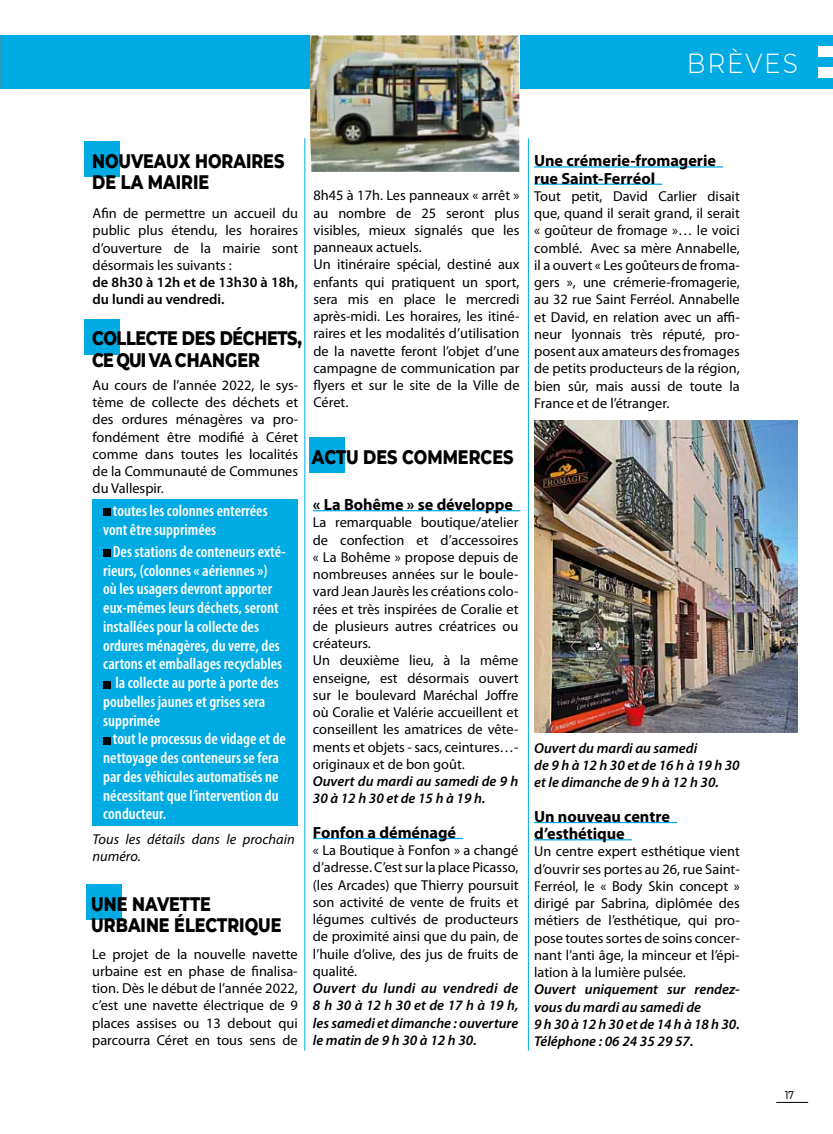
<style>
.page{position:relative;width:833px;height:1134px;background:#fff}
.page>*{position:absolute;margin:0;border:0;box-sizing:border-box;transform-origin:0 0}
.t1{font:300 27.5px "Montserrat";letter-spacing:.08em;color:#fff;scale:.9 1}
.t2{font:800 20px/21.2px "Montserrat";color:#000;scale:.8 1}
.t3{font:800 20px/21.2px "Montserrat";letter-spacing:-.02em;color:#000;scale:.8 1}
.t4{font:600 condensed 16.25px/18.8px "Myriad Pro";color:#fff}
.t5{font:700 16.25px/17.2px "Myriad Pro";letter-spacing:-.005em;color:#000}
.t6{font:14.38px/17.2px "Myriad Pro";color:#000;text-align:justify}
.t7{font:italic 600 14.38px/17.2px "Myriad Pro";color:#000}
.t8{font:600 14.38px/17.2px "Myriad Pro";color:#000}
.t9{font:italic 14.38px/17.2px "Myriad Pro";color:#000}
.t10{font:500 11.25px "Montserrat";color:#000;scale:.8 1}
</style>
<div class="page">
<div style="left:92px;top:500px;width:206px;height:326px;background:#00abe4"></div>
<div style="left:0;top:35px;width:833px;height:54px;background:#00abe4"></div>
<div style="left:819px;top:46px;width:14px;height:11px;background:#fff"></div>
<div style="left:819px;top:67px;width:14px;height:11px;background:#fff"></div>
<hr style="left:313px;top:510px;width:207px;height:1px;background:#00abe4">
<hr style="left:313px;top:838px;width:150px;height:1px;background:#00abe4">
<div style="left:103px;top:509px;width:7px;height:7px;background:#000"></div>
<div style="left:103px;top:550px;width:7px;height:7px;background:#000"></div>
<div style="left:103px;top:681px;width:7px;height:7px;background:#000"></div>
<div style="left:103px;top:737px;width:7px;height:7px;background:#000"></div>
<hr style="left:534px;top:166px;width:189px;height:2px;background:#00abe4">
<hr style="left:534px;top:184px;width:128px;height:1px;background:#00abe4">
<hr style="left:534px;top:822px;width:143px;height:1px;background:#00abe4">
<hr style="left:534px;top:839px;width:98px;height:1px;background:#00abe4">
<hr style="left:776px;top:1102px;width:32px;height:1px;background:#000">
<div style="left:84px;top:142px;width:36px;height:35px;background:#00abe4"></div>
<div style="left:86px;top:884px;width:36px;height:35px;background:#00abe4"></div>
<div style="left:84px;top:319px;width:36px;height:35px;background:#00abe4"></div>
<div style="left:309px;top:438px;width:35px;height:35px;background:#00abe4"></div>
<hr style="left:304px;top:138px;width:1px;height:913px;background:#00abe4">
<hr style="left:528px;top:138px;width:1px;height:913px;background:#00abe4">
<img style="left:535px;top:421px;width:262px;height:312px">
<img style="left:310px;top:35px;width:209px;height:137px">
<h1 class="t1" style="left:687px;top:44px;width:125px">BRÈVES</h1>
<h2 class="t2" style="left:92px;top:149px;width:241px">NOUVEAUX HORAIRES<br>DE LA MAIRIE</h2>
<p class="t6" style="left:93px;top:204px;width:207px">Afin de permettre un accueil du public plus étendu, les horaires d’ouverture de la mairie sont désormais les suivants :</p>
<p class="t8" style="left:93px;top:273px;width:207px">de 8h30 à 12h et de 13h30 à 18h, du lundi au vendredi.</p>
<h2 class="t3" style="left:92px;top:327px;width:264px">COLLECTE DES DÉCHETS,<br>CE QUI VA CHANGER</h2>
<p class="t6" style="left:93px;top:376px;width:207px">Au cours de l’année 2022, le sys&shy;tème de collecte des déchets et des ordures ménagères va pro&shy;fondément être modifié à Céret comme dans toutes les localités de la Communauté de Communes du Vallespir.</p>
<p class="t4" style="left:103px;top:501px;width:166px;text-indent:10px">toutes les colonnes enterrées vont être supprimées</p>
<p class="t4" style="left:113px;top:542px;width:174px">Des stations de conteneurs exté-</p>
<p class="t4" style="left:103px;top:561px;width:166px">rieurs, (colonnes « aériennes »)</p>
<p class="t4" style="left:103px;top:580px;width:170px">où les usagers devront apporter</p>
<p class="t4" style="left:103px;top:599px;width:177px">eux-mêmes leurs déchets, seront</p>
<p class="t4" style="left:103px;top:617px;width:157px">installées pour la collecte des</p>
<p class="t4" style="left:103px;top:636px;width:178px">ordures ménagères, du verre, des</p>
<p class="t4" style="left:103px;top:655px;width:180px">cartons et emballages recyclables</p>
<p class="t4" style="left:115px;top:674px;width:165px">la collecte au porte à porte des</p>
<p class="t4" style="left:103px;top:692px;width:163px">poubelles jaunes et grises sera</p>
<p class="t4" style="left:103px;top:711px;width:58px">supprimée</p>
<p class="t4" style="left:113px;top:730px;width:174px">tout le processus de vidage et de</p>
<p class="t4" style="left:103px;top:749px;width:177px">nettoyage des conteneurs se fera</p>
<p class="t4" style="left:103px;top:767px;width:177px">par des véhicules automatisés ne</p>
<p class="t4" style="left:103px;top:786px;width:177px">nécessitant que l’intervention du</p>
<p class="t4" style="left:103px;top:805px;width:65px">conducteur.</p>
<p class="t9" style="left:93px;top:830px;width:203px">Tous les détails dans le prochain numéro.</p>
<h2 class="t2" style="left:91px;top:892px;width:239px">UNE NAVETTE<br>URBAINE ÉLECTRIQUE</h2>
<p class="t6" style="left:92px;top:945px;width:207px">Le projet de la nouvelle navette urbaine est en phase de finalisa&shy;tion. Dès le début de l’année 2022, c’est une navette électrique de 9 places assises ou 13 debout qui parcourra Céret en tous sens de</p>
<p class="t6" style="left:313px;top:187px;width:208px;text-align:left">8h45 à 17h. Les panneaux « arrêt » au nombre de 25 seront plus visibles, mieux signalés que les panneaux actuels.<br>Un itinéraire spécial, destiné aux enfants qui pratiquent un sport, sera mis en place le mercredi après-midi. Les horaires, les itiné&shy;raires et les modalités d’utilisation de la navette feront l’objet d’une campagne de communication par flyers et sur le site de la Ville de<br>Céret.</p>
<h2 class="t2" style="left:312px;top:445px;width:252px">ACTU DES COMMERCES</h2>
<p class="t5" style="left:313px;top:495px;width:202px">« La Bohême » se développe</p>
<p class="t6" style="left:313px;top:514px;width:207px;text-align:left">La remarquable boutique/atelier de confection et d’accessoires « La Bohême » propose depuis de nombreuses années sur le boule&shy;vard Jean Jaurès les créations colo&shy;rées et très inspirées de Coralie et de plusieurs autres créatrices ou créateurs.<br>Un deuxième lieu, à la même enseigne, est désormais ouvert sur le boulevard Maréchal Joffre où Coralie et Valérie accueillent et conseillent les amatrices de vête&shy;ments et objets - sacs, ceintures…- originaux et de bon goût.</p>
<p class="t7" style="left:313px;top:772px;width:207px">Ouvert du mardi au samedi de 9 h<br>30 à 12 h 30 et de 15 h à 19 h.</p>
<p class="t5" style="left:313px;top:823px;width:145px">Fonfon a déménagé</p>
<p class="t6" style="left:313px;top:841px;width:207px">« La Boutique à Fonfon » a changé d’adresse. C’est sur la place Picasso, (les Arcades) que Thierry poursuit son activité de vente de fruits et légumes cultivés de producteurs de proximité ainsi que du pain, de l’huile d’olive, des jus de fruits de qualité.</p>
<p class="t7" style="left:313px;top:979px;width:207px;text-align:justify">Ouvert du lundi au vendredi de 8 h 30 à 12 h 30 et de 17 h à 19 h, les samedi et dimanche : ouverture le matin de 9 h 30 à 12 h 30.</p>
<p class="t5" style="left:534px;top:152px;width:183px">Une crémerie-fromagerie rue Saint-Ferréol</p>
<p class="t6" style="left:534px;top:187px;width:207px">Tout petit, David Carlier disait que, quand il serait grand, il serait « goûteur de fromage »… le voici comblé. Avec sa mère Annabelle, il a ouvert « Les goûteurs de froma&shy;gers », une crémerie-fromagerie, au 32 rue Saint Ferréol. Annabelle et David, en relation avec un affi&shy;neur lyonnais très réputé, pro&shy;posent aux amateurs des fromages de petits producteurs de la région, bien sûr, mais aussi de toute la France et de l’étranger.</p>
<p class="t7" style="left:534px;top:739px;width:207px">Ouvert du mardi au samedi<br>de 9 h à 12 h 30 et de 16 h à 19 h 30 et le dimanche de 9 h à 12 h 30.</p>
<p class="t5" style="left:534px;top:807px;width:137px">Un nouveau centre d’esthétique</p>
<p class="t6" style="left:534px;top:843px;width:207px">Un centre expert esthétique vient d’ouvrir ses portes au 26, rue Saint-Ferréol, le « Body Skin concept » dirigé par Sabrina, diplômée des métiers de l’esthétique, qui pro&shy;pose toutes sortes de soins concer&shy;nant l’anti âge, la minceur et l’épi&shy;lation à la lumière pulsée.</p>
<p class="t7" style="left:534px;top:981px;width:207px">Ouvert uniquement sur rendez&shy;vous du mardi au samedi de<br>9 h 30 à 12 h 30 et de 14 h à 18 h 30.<br>Téléphone : 06 24 35 29 57.</p>
<p class="t10" style="left:785px;top:1087px;width:12px">17</p>
</div>
